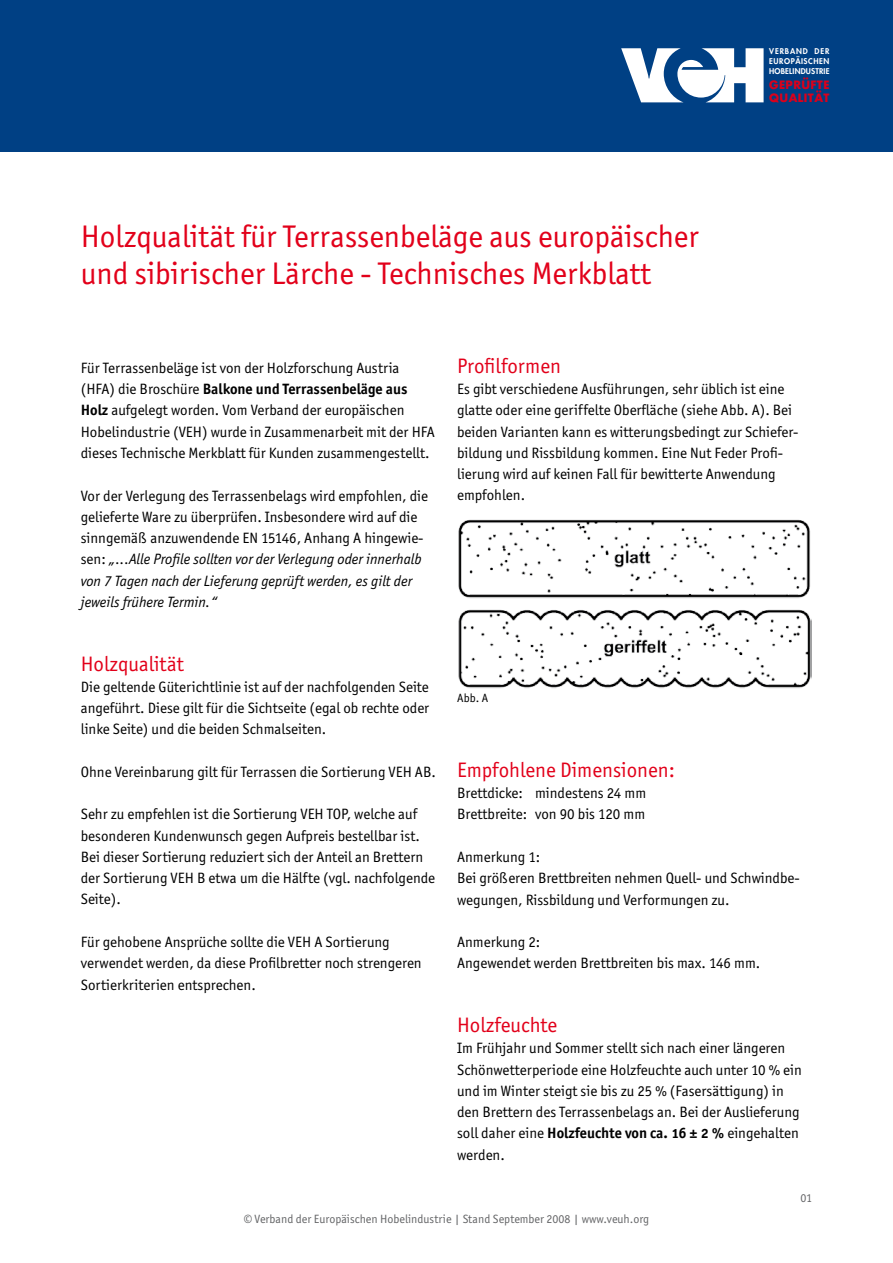
<style>
.page{position:relative;width:893px;height:1263px;background:#fff}
.page>*{position:absolute;margin:0;border:0;box-sizing:border-box;transform-origin:0 0}
.t1{font:31.35px/37.7px "Officina Sans ITC";color:#e2001a}
.t2{font:21px "Officina Sans ITC";color:#e2001a}
.t3{font:15px/21.3px "Officina Sans ITC";color:#000}
.t4{font:15px "Officina Sans ITC Bold OS";color:#000}
.t5{font:12px "Officina Sans ITC";color:#646567}
.t6{font:12px "Officina Sans ITC";color:#000}
.t7{font:700 11.25px/13.4px "Futura";letter-spacing:.035em;color:#db001b}
.t8{font:800 7.8px/10.1px "Futura";letter-spacing:.07em;color:#fff;text-align:justify}
.s1{font-family:"Officina Sans ITC"}
.s2{font-family:"Officina Sans ITC Bold OS"}
.s3{font-style:italic}
</style>
<div class="page">
<div style="left:0;top:0;width:893px;height:151px;background:#004084"></div>
<svg style="left:621px;top:48px;width:143px;height:54px"></svg>
<img style="left:458px;top:519px;width:352px;height:80px">
<img style="left:458px;top:609px;width:353px;height:79px">
<h1 class="t1" style="left:81px;top:217px;width:620px">Holzqualität für Terrassenbeläge aus europäischer und sibirischer Lärche - Technisches Merkblatt</h1>
<p class="t8" style="left:769px;top:46px;width:62px">VERBAND DER EUROPÄISCHEN HOBELINDUSTRIE</p>
<p class="t7" style="left:769px;top:78px;width:62px">GEPRÜFTE<br>QUALITÄT</p>
<p class="t3" style="left:81px;top:357px;width:320px">Für Terrassenbeläge ist von der Holzforschung Austria</p>
<p class="t4" style="left:81px;top:380px;width:328px"><span class="s1">(HFA) die Broschüre</span> Balkone und Terrassenbeläge aus</p>
<p class="t3" style="left:81px;top:400px;width:356px"><span class="s2">Holz</span> aufgelegt worden. Vom Verband der europäischen<br>Hobelindustrie (VEH) wurde in Zusammenarbeit mit der HFA dieses Technische Merkblatt für Kunden zusammengestellt.</p>
<p class="t3" style="left:81px;top:485px;width:349px">Vor der Verlegung des Terrassenbelags wird empfohlen, die gelieferte Ware zu überprüfen. Insbesondere wird auf die sinngemäß anzuwendende EN 15146, Anhang A hingewie&shy;sen: <span class="s3">„...Alle Profile sollten vor der Verlegung oder innerhalb von 7 Tagen nach der Lieferung geprüft werden, es gilt der jeweils frühere Termin.“</span></p>
<h2 class="t2" style="left:81px;top:651px;width:105px">Holzqualität</h2>
<p class="t3" style="left:81px;top:676px;width:350px;text-align:justify">Die geltende Güterichtlinie ist auf der nachfolgenden Seite angeführt. Diese gilt für die Sichtseite (egal ob rechte oder linke Seite) und die beiden Schmalseiten.</p>
<p class="t3" style="left:81px;top:761px;width:356px">Ohne Vereinbarung gilt für Terrassen die Sortierung VEH AB.</p>
<p class="t3" style="left:81px;top:804px;width:356px">Sehr zu empfehlen ist die Sortierung VEH TOP, welche auf besonderen Kundenwunsch gegen Aufpreis bestellbar ist.<br>Bei dieser Sortierung reduziert sich der Anteil an Brettern der Sortierung VEH B etwa um die Hälfte (vgl. nachfolgende Seite).</p>
<p class="t3" style="left:81px;top:931px;width:342px">Für gehobene Ansprüche sollte die VEH A Sortierung verwendet werden, da diese Profilbretter noch strengeren<br>Sortierkriterien entsprechen.</p>
<h2 class="t2" style="left:457px;top:354px;width:105px">Profilformen</h2>
<p class="t3" style="left:457px;top:378px;width:343px">Es gibt verschiedene Ausführungen, sehr üblich ist eine glatte oder eine geriffelte Oberfläche (siehe Abb. A). Bei beiden Varianten kann es witterungsbedingt zur Schiefer&shy;bildung und Rissbildung kommen. Eine Nut Feder Profi&shy;lierung wird auf keinen Fall für bewitterte Anwendung empfohlen.</p>
<p class="t6" style="left:457px;top:690px;width:33px">Abb. A</p>
<h2 class="t2" style="left:457px;top:758px;width:219px">Empfohlene Dimensionen:</h2>
<p class="t3" style="left:457px;top:782px;width:191px">Brettdicke: mindestens 24 mm<br>Brettbreite: von 90 bis 120 mm</p>
<p class="t3" style="left:457px;top:846px;width:344px">Anmerkung 1:<br>Bei größeren Brettbreiten nehmen Quell- und Schwindbe&shy;wegungen, Rissbildung und Verformungen zu.</p>
<p class="t3" style="left:457px;top:931px;width:305px">Anmerkung 2:<br>Angewendet werden Brettbreiten bis max. 146 mm.</p>
<h2 class="t2" style="left:457px;top:1013px;width:102px">Holzfeuchte</h2>
<p class="t3" style="left:457px;top:1037px;width:346px">Im Frühjahr und Sommer stellt sich nach einer längeren Schönwetterperiode eine Holzfeuchte auch unter 10 % ein und im Winter steigt sie bis zu 25 % (Fasersättigung) in den Brettern des Terrassenbelags an. Bei der Auslieferung soll daher eine <span class="s2">Holzfeuchte von ca. 16 ½ 2 %</span> eingehalten werden.</p>
<p class="t5" style="left:800px;top:1191px;width:13px">01</p>
<p class="t5" style="left:244px;top:1212px;width:407px">® Verband der Europäischen Hobelindustrie | Stand September 2008 | www.veuh.org</p>
</div>
